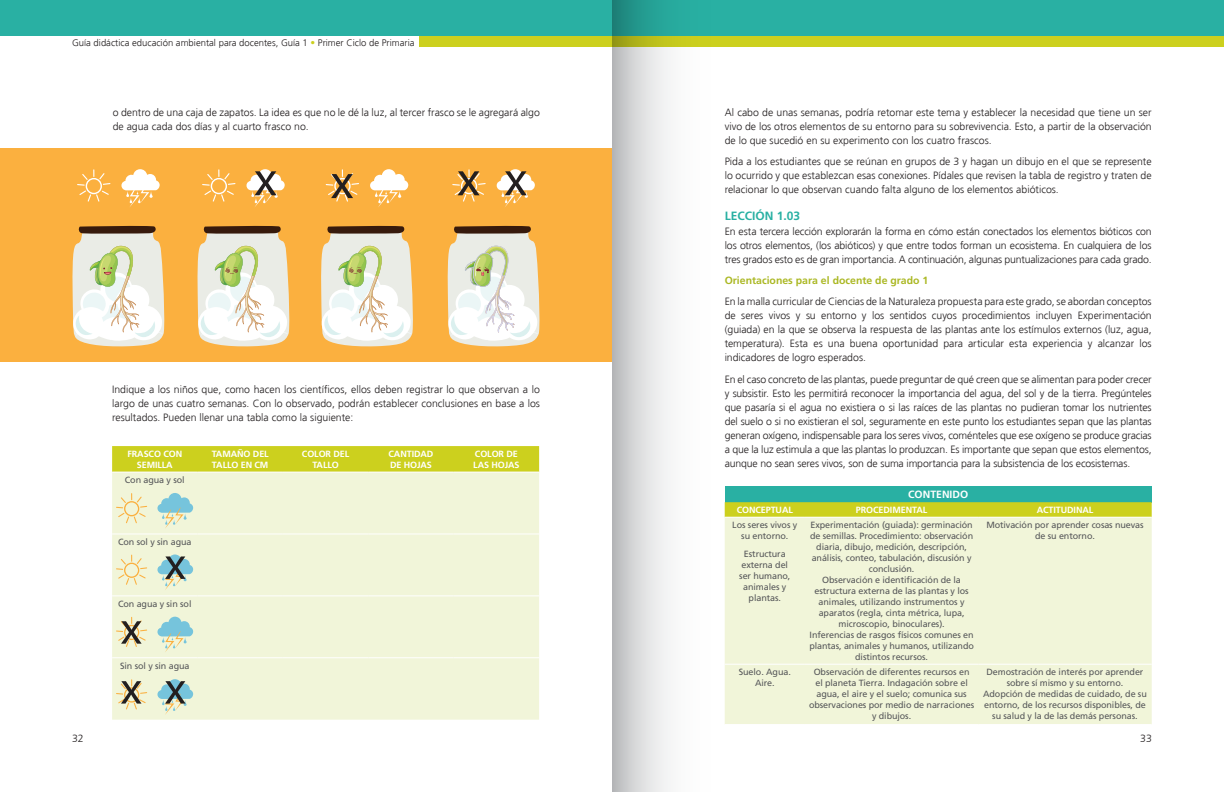
<style>
.page{position:relative;width:1224px;height:792px;background:#fff}
.page>*{position:absolute;margin:0;border:0;box-sizing:border-box;transform-origin:0 0}
.t1{font:700 12px "Frutiger";color:#29b0a3}
.t2{font:300 10.5px/14px "Frutiger";color:#231f20;text-align:justify}
.t3{font:700 10.5px "Frutiger";color:#abb824}
.t4{font:700 10.5px "Frutiger";color:#fff}
.t5{font:300 9.5px "Frutiger";color:#231f20}
.t6{font:9px/11px "Frutiger";letter-spacing:-.01em;color:#57585a;text-align:center}
.t7{font:700 9px/11px "Frutiger";letter-spacing:-.01em;color:#fff}
.s1{color:#ccd01e}
</style>
<div class="page">
<div style="left:0;top:148px;width:612px;height:214px;background:#fbb03f"></div>
<svg style="left:77px;top:169px;width:33px;height:33px"></svg>
<svg style="left:121px;top:169px;width:39px;height:38px"></svg>
<svg style="left:202px;top:169px;width:33px;height:33px"></svg>
<svg style="left:247px;top:169px;width:38px;height:38px"></svg>
<svg style="left:72px;top:225px;width:93px;height:122px;background:#e2ddc6"></svg>
<svg style="left:197px;top:225px;width:93px;height:122px;background:#e2ddc6"></svg>
<svg style="left:497px;top:169px;width:38px;height:38px"></svg>
<svg style="left:452px;top:169px;width:34px;height:33px"></svg>
<svg style="left:447px;top:225px;width:93px;height:122px;background:#e2ddca"></svg>
<svg style="left:370px;top:169px;width:38px;height:38px"></svg>
<svg style="left:326px;top:169px;width:33px;height:33px"></svg>
<svg style="left:321px;top:225px;width:92px;height:122px;background:#e2ddc8"></svg>
<svg style="left:112px;top:446px;width:427px;height:26px;background:#ccd022"></svg>
<div style="left:112px;top:473px;width:427px;height:247px;background:#f1f5d9"></div>
<hr style="left:112px;top:533px;width:86px;height:1px;background:#fff">
<hr style="left:198px;top:533px;width:85px;height:1px;background:#fff">
<hr style="left:283px;top:533px;width:85px;height:1px;background:#fff">
<hr style="left:368px;top:533px;width:86px;height:1px;background:#fff">
<hr style="left:454px;top:533px;width:85px;height:1px;background:#fff">
<hr style="left:112px;top:595px;width:86px;height:1px;background:#fff">
<hr style="left:198px;top:595px;width:85px;height:1px;background:#fff">
<hr style="left:283px;top:595px;width:85px;height:1px;background:#fff">
<hr style="left:368px;top:595px;width:86px;height:1px;background:#fff">
<hr style="left:454px;top:595px;width:85px;height:1px;background:#fff">
<hr style="left:112px;top:657px;width:86px;height:1px;background:#fff">
<hr style="left:198px;top:657px;width:85px;height:1px;background:#fff">
<hr style="left:283px;top:657px;width:85px;height:1px;background:#fff">
<hr style="left:368px;top:657px;width:86px;height:1px;background:#fff">
<hr style="left:454px;top:657px;width:85px;height:1px;background:#fff">
<svg style="left:116px;top:493px;width:31px;height:30px"></svg>
<svg style="left:157px;top:493px;width:36px;height:36px"></svg>
<svg style="left:116px;top:555px;width:31px;height:30px"></svg>
<svg style="left:157px;top:554px;width:36px;height:36px"></svg>
<svg style="left:157px;top:679px;width:36px;height:36px"></svg>
<svg style="left:116px;top:679px;width:31px;height:31px"></svg>
<svg style="left:157px;top:617px;width:36px;height:35px"></svg>
<svg style="left:116px;top:617px;width:31px;height:30px"></svg>
<div style="left:725px;top:486px;width:427px;height:16px;background:#29b0a3"></div>
<svg style="left:736px;top:502px;width:416px;height:15px;background:#cad024"></svg>
<div style="left:736px;top:518px;width:416px;height:206px;background:#f1f5d9"></div>
<hr style="left:725px;top:664px;width:80px;height:1px;background:#fff">
<hr style="left:805px;top:664px;width:173px;height:1px;background:#fff">
<hr style="left:978px;top:664px;width:174px;height:1px;background:#fff">
<div style="left:420px;top:35px;width:192px;height:12px;background:#ccd01e"></div>
<div style="left:0;top:0;width:612px;height:35px;background:#29b0a3"></div>
<div style="left:612px;top:35px;width:612px;height:12px;background:#ccd01e"></div>
<div style="left:612px;top:0;width:612px;height:35px;background:#29b0a3"></div>
<svg style="left:612px;top:0;width:124px;height:792px"></svg>
<p class="t5" style="left:72px;top:37px;width:344px">Guía didáctica educación ambiental para docentes, Guía 1 <span class="s1">•</span> Primer Ciclo de Primaria</p>
<p class="t2" style="left:113px;top:105px;width:429px">o dentro de una caja de zapatos. La idea es que no le dé la luz, al tercer frasco se le agregará algo de agua cada dos días y al cuarto frasco no.</p>
<p class="t2" style="left:112px;top:382px;width:429px">Indique a los niños que, como hacen los científicos, ellos deben registrar lo que observan a lo largo de unas cuatro semanas. Con lo observado, podrán establecer conclusiones en base a los resultados. Pueden llenar una tabla como la siguiente:</p>
<p class="t7" style="left:127px;top:448px;width:56px;text-align:center">FRASCO CON<br>SEMILLA</p>
<p class="t7" style="left:212px;top:448px;width:59px">TAMAÑO DEL<br>TALLO EN CM</p>
<p class="t7" style="left:302px;top:448px;width:49px;text-align:center">COLOR DEL<br>TALLO</p>
<p class="t7" style="left:389px;top:448px;width:46px">CANTIDAD<br>DE HOJAS</p>
<p class="t7" style="left:473px;top:448px;width:48px">COLOR DE<br>LAS HOJAS</p>
<p class="t6" style="left:125px;top:474px;width:61px">Con agua y sol</p>
<p class="t6" style="left:118px;top:536px;width:75px">Con sol y sin agua</p>
<p class="t6" style="left:118px;top:598px;width:75px">Con agua y sin sol</p>
<p class="t6" style="left:120px;top:660px;width:71px">Sin sol y sin agua</p>
<p class="t2" style="left:725px;top:105px;width:429px">Al cabo de unas semanas, podría retomar este tema y establecer la necesidad que tiene un ser vivo de los otros elementos de su entorno para su sobrevivencia. Esto, a partir de la observación de lo que sucedió en su experimento con los cuatro frascos.</p>
<p class="t2" style="left:725px;top:155px;width:429px">Pida a los estudiantes que se reúnan en grupos de 3 y hagan un dibujo en el que se represente lo ocurrido y que establezcan esas conexiones. Pídales que revisen la tabla de registro y traten de relacionar lo que observan cuando falta alguno de los elementos abióticos.</p>
<p class="t1" style="left:725px;top:208px;width:77px">LECCIÓN 1.03</p>
<p class="t2" style="left:725px;top:225px;width:429px">En esta tercera lección explorarán la forma en cómo están conectados los elementos bióticos con los otros elementos, (los abióticos) y que entre todos forman un ecosistema. En cualquiera de los tres grados esto es de gran importancia. A continuación, algunas puntualizaciones para cada grado.</p>
<p class="t3" style="left:725px;top:274px;width:205px">Orientaciones para el docente de grado 1</p>
<p class="t2" style="left:725px;top:295px;width:429px">En la malla curricular de Ciencias de la Naturaleza propuesta para este grado, se abordan conceptos de seres vivos y su entorno y los sentidos cuyos procedimientos incluyen Experimentación (guiada) en la que se observa la respuesta de las plantas ante los estímulos externos (luz, agua, temperatura). Esta es una buena oportunidad para articular esta experiencia y alcanzar los indicadores de logro esperados.</p>
<p class="t2" style="left:725px;top:372px;width:429px">En el caso concreto de las plantas, puede preguntar de qué creen que se alimentan para poder crecer y subsistir. Esto les permitirá reconocer la importancia del agua, del sol y de la tierra. Pregúnteles que pasaría si el agua no existiera o si las raíces de las plantas no pudieran tomar los nutrientes del suelo o si no existieran el sol, seguramente en este punto los estudiantes sepan que las plantas generan oxígeno, indispensable para los seres vivos, coménteles que ese oxígeno se produce gracias a que la luz estimula a que las plantas lo produzcan. Es importante que sepan que estos elementos, aunque no sean seres vivos, son de suma importancia para la subsistencia de los ecosistemas.</p>
<p class="t4" style="left:908px;top:488px;width:62px">CONTENIDO</p>
<p class="t7" style="left:737px;top:505px;width:58px">CONCEPTUAL</p>
<p class="t7" style="left:856px;top:505px;width:73px">PROCEDIMENTAL</p>
<p class="t7" style="left:1037px;top:505px;width:58px">ACTITUDINAL</p>
<p class="t6" style="left:732px;top:520px;width:67px">Los seres vivos y su entorno.</p>
<p class="t6" style="left:739px;top:549px;width:53px">Estructura externa del ser humano, animales y plantas.</p>
<p class="t6" style="left:809px;top:519px;width:166px">Experimentación (guiada): germinación de semillas. Procedimiento: observación diaria, dibujo, medición, descripción, análisis, conteo, tabulación, discusión y conclusión.<br>Observación e identificación de la estructura externa de las plantas y los animales, utilizando instrumentos y aparatos (regla, cinta métrica, lupa, microscopio, binoculares).<br>Inferencias de rasgos físicos comunes en plantas, animales y humanos, utilizando distintos recursos.</p>
<p class="t6" style="left:986px;top:519px;width:159px">Motivación por aprender cosas nuevas de su entorno.</p>
<p class="t6" style="left:739px;top:666px;width:54px">Suelo. Agua.<br>Aire.</p>
<p class="t6" style="left:809px;top:666px;width:167px">Observación de diferentes recursos en el planeta Tierra. Indagación sobre el agua, el aire y el suelo; comunica sus observaciones por medio de narraciones y dibujos.</p>
<p class="t6" style="left:983px;top:666px;width:165px">Demostración de interés por aprender sobre sí mismo y su entorno.<br>Adopción de medidas de cuidado, de su entorno, de los recursos disponibles, de su salud y la de las demás personas.</p>
<p class="t2" style="left:72px;top:732px;width:13px">32</p>
<p class="t2" style="left:1140px;top:732px;width:13px">33</p>
</div>
